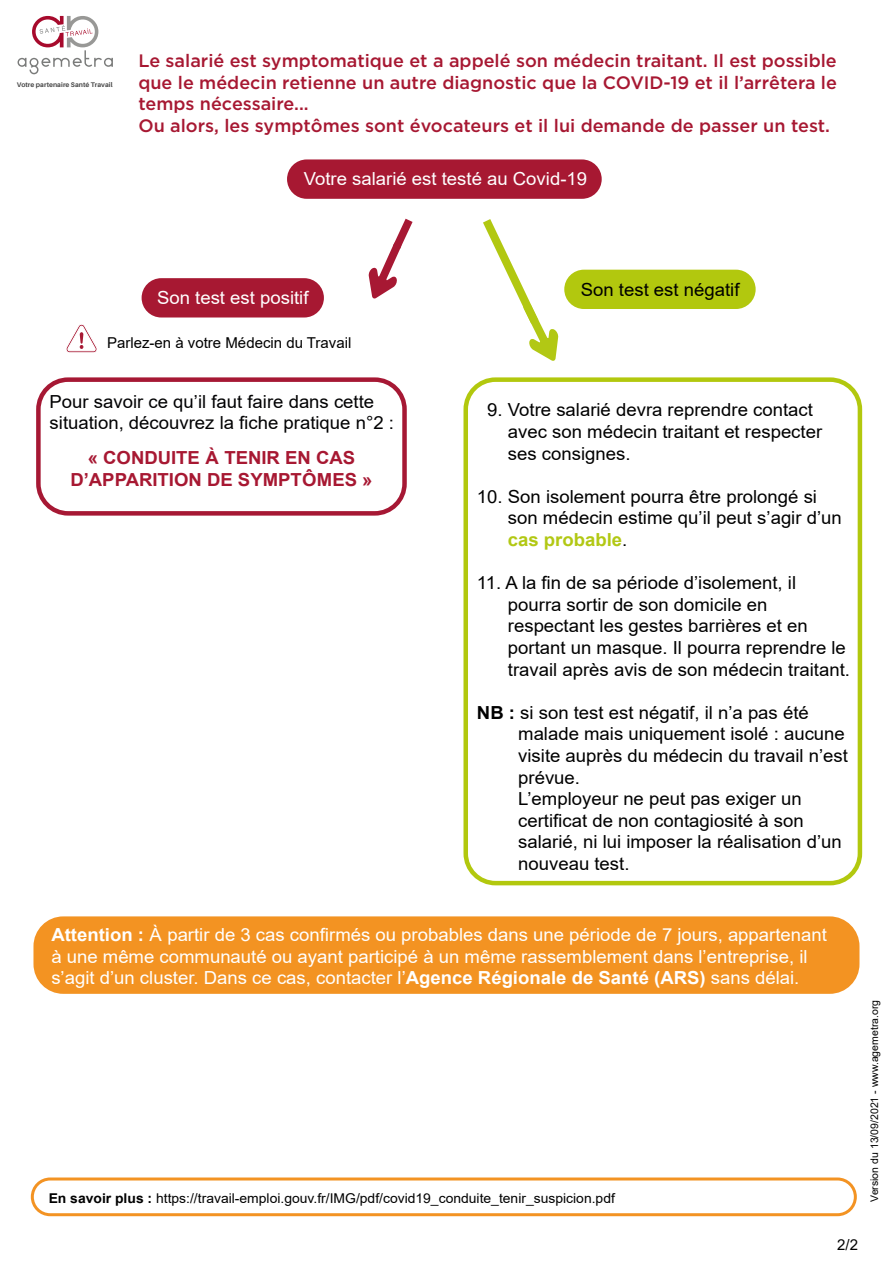
<style>
.page{position:relative;width:893px;height:1263px;background:#fff}
.page>*{position:absolute;margin:0;border:0;box-sizing:border-box;transform-origin:0 0}
.t1{font:18px/21.6px "Arial";color:#000}
.t2{font:18px/21.6px "Arial";color:#fff}
.t3{font:500 18px/21.6px "Gotham";color:#a71832}
.t4{font:18px/21.6px "Arial";color:#020203}
.t5{font:700 18px/21.6px "Arial";color:#a71832;text-align:center}
.t6{font:15px "Arial";color:#000}
.t7{font:13.5px "Arial";color:#000}
.t8{font:10.5px "Arial";color:#000}
.t9{font:700 6.75px "Aileron";letter-spacing:.01em;color:#434343}
.s1{font-weight:700;color:#b2c814}
.s2{font-weight:700}
.s3{color:#a71833}
</style>
<div class="page">
<div style="left:287px;top:159px;width:315px;height:40px;background:#a71832;border-radius:20px"></div>
<div style="left:142px;top:278px;width:182px;height:39px;background:#a71832;border-radius:20px"></div>
<div style="left:564px;top:270px;width:192px;height:39px;background:#b2c80e;border-radius:20px"></div>
<div style="left:36px;top:377px;width:371px;height:139px;border:4px solid #a61834;border-radius:30px"></div>
<div style="left:463px;top:377px;width:399px;height:508px;border:4px solid #b2c80e;border-radius:30px"></div>
<svg style="left:483px;top:219px;width:75px;height:142px"></svg>
<svg style="left:66px;top:324px;width:31px;height:29px"></svg>
<div style="left:31px;top:1177px;width:826px;height:39px;border:3px solid #f39323;border-radius:18px"></div>
<svg style="left:18px;top:16px;width:95px;height:58px"></svg>
<svg style="left:368px;top:219px;width:45px;height:80px"></svg>
<div style="left:33px;top:916px;width:826px;height:78px;background:#f39322;border-radius:30px"></div>
<p class="t9" style="left:17px;top:81px;width:97px">Votre partenaire Santé Travail</p>
<p class="t3" style="left:138px;top:50px;width:700px">Le salarié est symptomatique et a appelé son médecin traitant. Il est possible que le médecin retienne un autre diagnostic que la COVID-19 et il l’arrêtera le temps nécessaire...<br>Ou alors, les symptômes sont évocateurs et il lui demande de passer un test.</p>
<p class="t2" style="left:304px;top:168px;width:285px">Votre salarié est testé au Covid-19</p>
<p class="t2" style="left:157px;top:287px;width:153px">Son test est positif</p>
<p class="t1" style="left:581px;top:278px;width:160px">Son test est négatif</p>
<p class="t6" style="left:107px;top:332px;width:246px">Parlez-en à votre Médecin du Travail</p>
<p class="t4" style="left:50px;top:391px;width:346px">Pour savoir ce qu’il faut faire dans cette situation, découvrez la fiche pratique n°2 :</p>
<p class="t1" style="left:508px;top:399px;width:316px;text-indent:-21px">9. Votre salarié devra reprendre contact avec son médecin traitant et respecter ses consignes.</p>
<p class="t1" style="left:508px;top:485px;width:335px;text-indent:-31px">10. Son isolement pourra être prolongé si son médecin estime qu’il peut s’agir d’un <span class="s1">cas probable</span>.</p>
<p class="t1" style="left:508px;top:572px;width:344px;text-indent:-31px">11. A la fin de sa période d’isolement, il pourra sortir de son domicile en respectant les gestes barrières et en portant un masque. Il pourra reprendre le travail après avis de son médecin traitant.</p>
<p class="t1" style="left:518px;top:701px;width:331px;text-indent:-41px"><span class="s2">NB :</span> si son test est négatif, il n’a pas été malade mais uniquement isolé : aucune visite auprès du médecin du travail n’est prévue.<br>L’employeur ne peut pas exiger un certificat de non contagiosité à son salarié, ni lui imposer la réalisation d’un nouveau test.</p>
<p class="t5" style="left:70px;top:447px;width:304px"><span class="s3">«</span> CONDUITE À TENIR EN CAS<br>D’APPARITION DE SYMPTÔMES <span class="s3">»</span></p>
<p class="t2" style="left:51px;top:924px;width:777px"><span class="s2">Attention :</span> À partir de 3 cas confirmés ou probables dans une période de 7 jours, appartenant à une même communauté ou ayant participé à un même rassemblement dans l’entreprise, il s’agit d’un cluster. Dans ce cas, contacter l’<span class="s2">Agence Régionale de Santé (ARS)</span> sans délai.</p>
<p class="t7" style="left:49px;top:1189px;width:568px"><span class="s2">En savoir plus :</span> https://travail-emploi.gouv.fr/IMG/pdf/covid19_conduite_tenir_suspicion.pdf</p>
<p class="t8" style="left:867px;top:1202px;width:203px;rotate:-90deg">Version du 13/09/2021 - www.agemetra.org</p>
<p class="t6" style="left:837px;top:1234px;width:22px">2/2</p>
</div>
